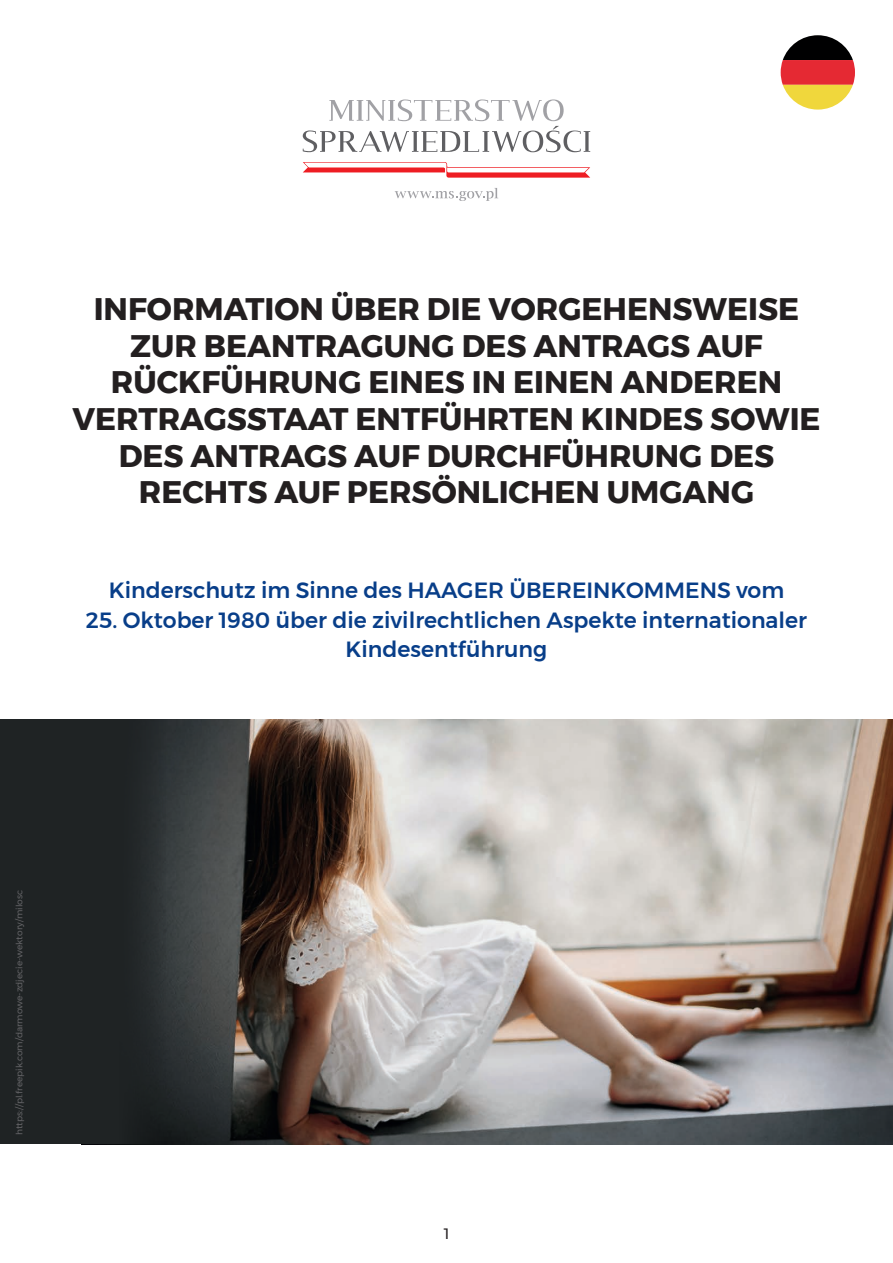
<style>
.page{position:relative;width:893px;height:1263px;background:#fff}
.page>*{position:absolute;margin:0;border:0;box-sizing:border-box;transform-origin:0 0}
.t1{font:700 31.05px/36.6px "Montserrat";color:#231f20;text-align:center}
.t2{font:500 21.9px/29.2px "Montserrat";color:#083e89;text-align:center}
._1{font:15px "Montserrat";color:#231f20}
.t3{font:9px "Montserrat";color:#636366}
</style>
<div class="page">
<img style="left:165px;top:719px;width:728px;height:425px">
<div style="left:0;top:719px;width:165px;height:425px;background:#1f2324"></div>
<svg style="left:395px;top:188px;width:103px;height:13px"></svg>
<svg style="left:303px;top:99px;width:287px;height:53px"></svg>
<svg style="left:303px;top:162px;width:287px;height:16px"></svg>
<svg style="left:781px;top:35px;width:74px;height:75px"></svg>
<p class="t1" style="left:72px;top:291px;width:750px">INFORMATION ÜBER DIE VORGEHENSWEISE ZUR BEANTRAGUNG DES ANTRAGS AUF RÜCKFÜHRUNG EINES IN EINEN ANDEREN VERTRAGSSTAAT ENTFÜHRTEN KINDES SOWIE DES ANTRAGS AUF DURCHFÜHRUNG DES RECHTS AUF PERSÖNLICHEN UMGANG</p>
<p class="t2" style="left:109px;top:576px;width:677px">Kinderschutz im Sinne des HAAGER ÜBEREINKOMMENS vom</p>
<p class="t2" style="left:86px;top:605px;width:723px">25. Oktober 1980 über die zivilrechtlichen Aspekte internationaler<br>Kindesentführung</p>
<p class="t3" style="left:12px;top:1135px;width:247px;rotate:-90deg">https://pl.freepik.com/darmowe-zdjecie-wektory/milosc</p>
<p class="_1" style="left:444px;top:1222px;width:7px">1</p>
</div>
